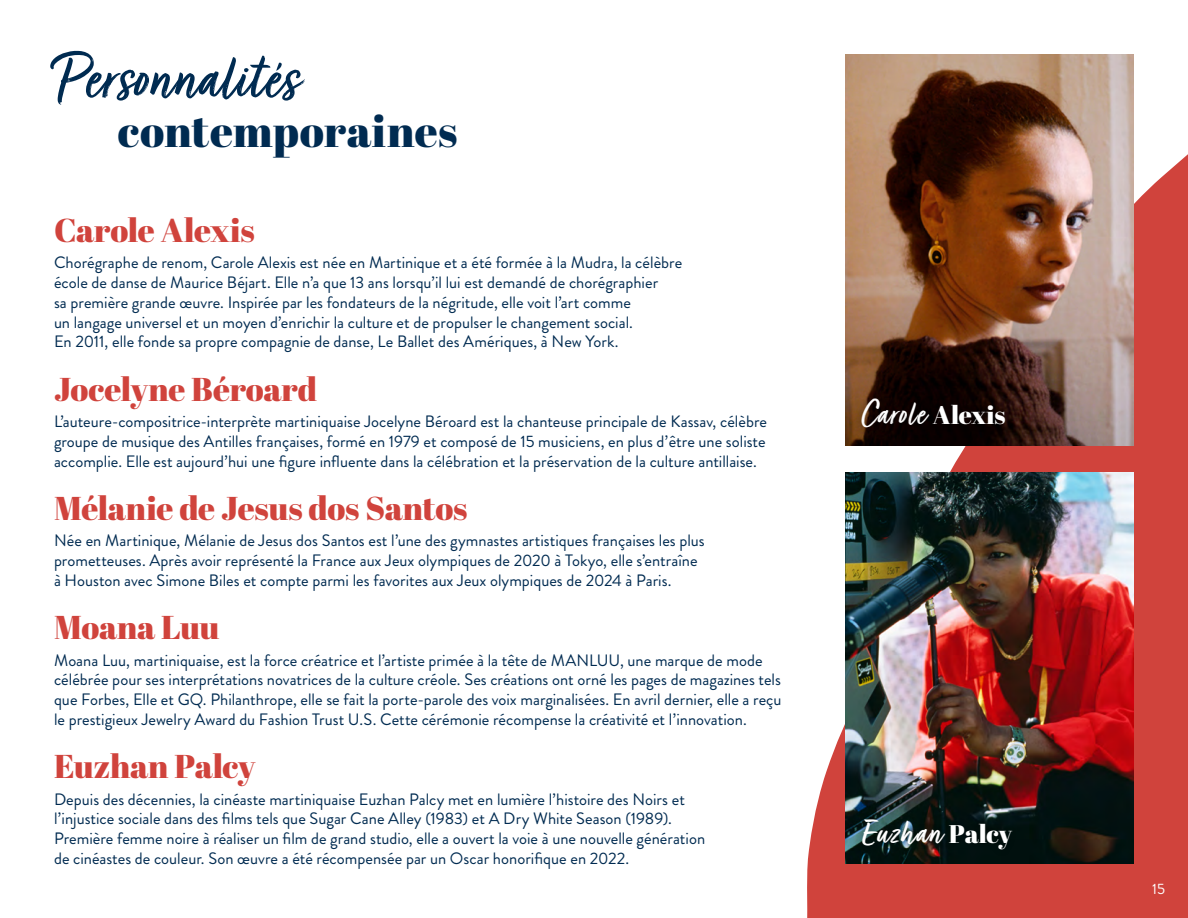
<style>
.page{position:relative;width:1188px;height:918px;background:#fff}
.page>*{position:absolute;margin:0;border:0;box-sizing:border-box;transform-origin:0 0}
.t1{font:72px "Turbinado";color:#002b51}
.t2{font:44.7px "Abril Fatface";letter-spacing:.01em;color:#002b51}
.t3{font:38.4px "Turbinado";letter-spacing:.02em;color:#fff}
.t4{font:33px "Abril Fatface";letter-spacing:-.01em;color:#d0433c}
.t5{font:16.5px/19.8px "Brandon Grotesque";color:#002b51}
.t6{font:15px "Brandon Grotesque";color:#fff}
.s1{font-family:"Abril Fatface";font-size:25.5px}
</style>
<div class="page">
<svg style="left:807px;top:142px;width:381px;height:776px;fill:#d0433c"></svg>
<img style="left:846px;top:54px;width:288px;height:391px">
<img style="left:846px;top:473px;width:288px;height:391px">
<div style="left:855px;top:812px;width:163px;height:45px;background:#000;opacity:.5"></div>
<div style="left:854px;top:392px;width:159px;height:43px;background:#000;opacity:.5"></div>
<h1 class="t1" style="left:54px;top:49px;width:247px">Personnalités</h1>
<h2 class="t2" style="left:118px;top:99px;width:341px">contemporaines</h2>
<h3 class="t4" style="left:54px;top:207px;width:202px">Carole Alexis</h3>
<p class="t5" style="left:54px;top:253px;width:630px">Chorégraphe de renom, Carole Alexis est née en Martinique et a été formée à la Mudra, la célèbre école de danse de Maurice Béjart. Elle n’a que 13 ans lorsqu’il lui est demandé de chorégraphier<br>sa première grande œuvre. Inspirée par les fondateurs de la négritude, elle voit l’art comme<br>un langage universel et un moyen d’enrichir la culture et de propulser le changement social.<br>En 2011, elle fonde sa propre compagnie de danse, Le Ballet des Amériques, à New York.</p>
<h3 class="t4" style="left:54px;top:366px;width:265px">Jocelyne Béroard</h3>
<p class="t5" style="left:54px;top:412px;width:715px;text-align:justify">L’auteure-compositrice-interprète martiniquaise Jocelyne Béroard est la chanteuse principale de Kassav, célèbre groupe de musique des Antilles françaises, formé en 1979 et composé de 15 musiciens, en plus d’être une soliste accomplie. Elle est aujourd’hui une figure influente dans la célébration et la préservation de la culture antillaise.</p>
<h3 class="t4" style="left:54px;top:485px;width:415px">Mélanie de Jesus dos Santos</h3>
<p class="t5" style="left:54px;top:531px;width:652px">Née en Martinique, Mélanie de Jesus dos Santos est l’une des gymnastes artistiques françaises les plus prometteuses. Après avoir représenté la France aux Jeux olympiques de 2020 à Tokyo, elle s’entraîne à Houston avec Simone Biles et compte parmi les favorites aux Jeux olympiques de 2024 à Paris.</p>
<h3 class="t4" style="left:54px;top:604px;width:167px">Moana Luu</h3>
<p class="t5" style="left:54px;top:650px;width:729px">Moana Luu, martiniquaise, est la force créatrice et l’artiste primée à la tête de MANLUU, une marque de mode célébrée pour ses interprétations novatrices de la culture créole. Ses créations ont orné les pages de magazines tels que Forbes, Elle et GQ. Philanthrope, elle se fait la porte-parole des voix marginalisées. En avril dernier, elle a reçu le prestigieux Jewelry Award du Fashion Trust U.S. Cette cérémonie récompense la créativité et l’innovation.</p>
<h3 class="t4" style="left:54px;top:743px;width:203px">Euzhan Palcy</h3>
<p class="t5" style="left:54px;top:789px;width:653px">Depuis des décennies, la cinéaste martiniquaise Euzhan Palcy met en lumière l’histoire des Noirs et l’injustice sociale dans des films tels que Sugar Cane Alley (1983) et A Dry White Season (1989).<br>Première femme noire à réaliser un film de grand studio, elle a ouvert la voie à une nouvelle génération de cinéastes de couleur. Son œuvre a été récompensée par un Oscar honorifique en 2022.</p>
<h3 class="t3" style="left:862px;top:398px;width:145px">Carole <span class="s1">Alexis</span></h3>
<h3 class="t3" style="left:862px;top:817px;width:152px">Euzhan <span class="s1">Palcy</span></h3>
<p class="t6" style="left:1152px;top:878px;width:14px">15</p>
</div>
